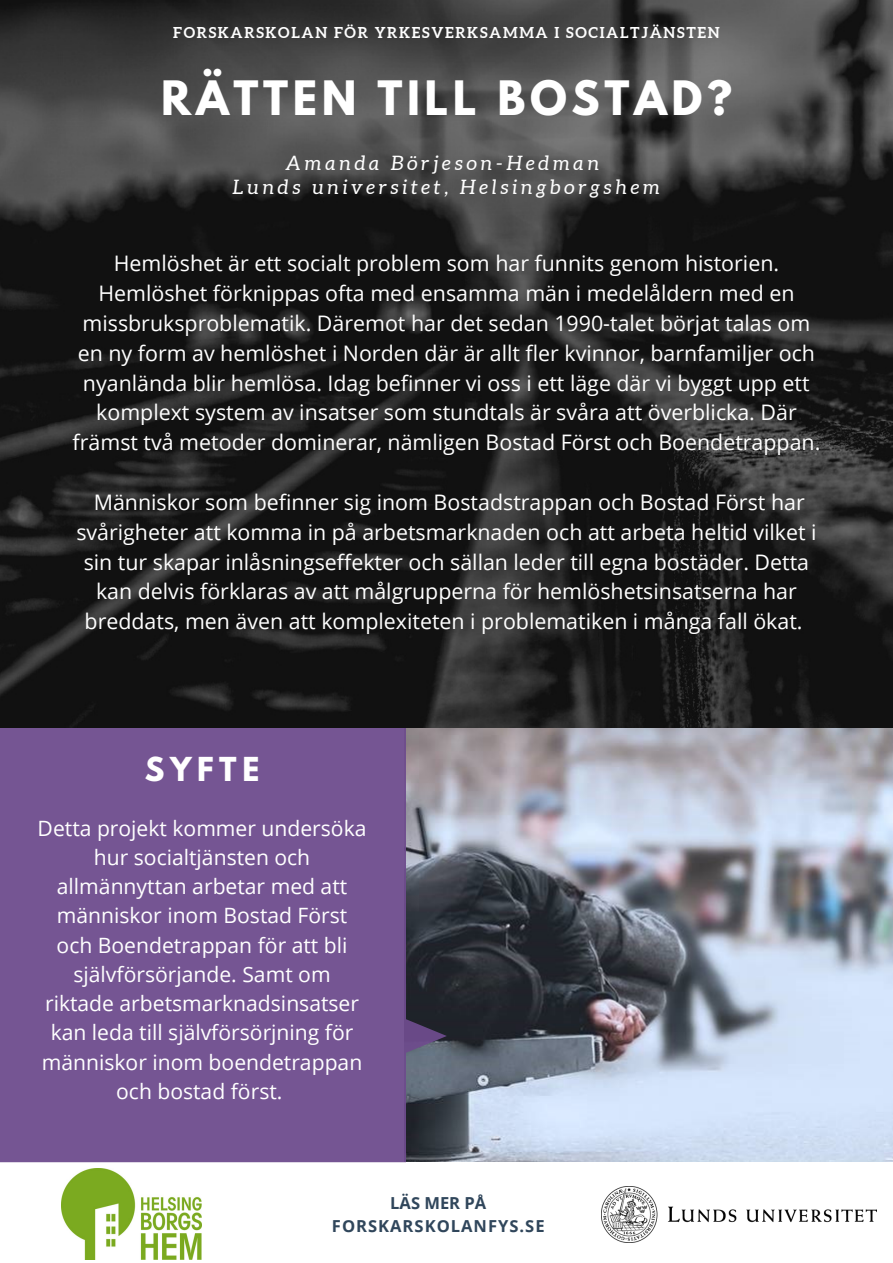
<style>
.page{position:relative;width:893px;height:1263px;background:#fff}
.page>*{position:absolute;margin:0;border:0;box-sizing:border-box;transform-origin:0 0}
.t1{font:700 42px "League Spartan";letter-spacing:.11em;color:#fff}
.t2{font:700 29.25px "League Spartan";letter-spacing:.19em;color:#fff}
.t3{font:21.38px/29.8px "Open Sans";color:#fff;text-align:center}
.t4{font:21.08px/29.2px "Open Sans";color:#fff;text-align:center}
.t5{font:italic 19.88px "Aleo";letter-spacing:.19em;color:#fff}
.t6{font:700 16.58px "Open Sans";letter-spacing:.06em;color:#30465b}
.t7{font:700 15px "Aleo";letter-spacing:.11em;color:#fff}
</style>
<div class="page">
<img style="left:447px;top:728px;width:446px;height:434px">
<img style="left:61px;top:1169px;width:141px;height:91px">
<svg style="left:0;top:728px;width:447px;height:434px;fill:#755593"></svg>
<img style="left:0;top:0;width:893px;height:728px">
<img style="left:601px;top:1186px;width:275px;height:56px">
<p class="t7" style="left:173px;top:24px;width:548px">FORSKARSKOLAN FÖR YRKESVERKSAMMA I SOCIALTJÄNSTEN</p>
<p class="t1" style="left:161px;top:77px;width:572px">RÄTTEN TILL BOSTAD?</p>
<p class="t5" style="left:286px;top:152px;width:315px">Amanda Börjeson-Hedman</p>
<p class="t5" style="left:233px;top:176px;width:428px">Lunds universitet, Helsingborgshem</p>
<p class="t3" style="left:73px;top:248px;width:749px">Hemlöshet är ett socialt problem som har funnits genom historien.<br>Hemlöshet förknippas ofta med ensamma män i medelåldern med en missbruksproblematik. Däremot har det sedan 1990-talet börjat talas om en ny form av hemlöshet i Norden där är allt fler kvinnor, barnfamiljer och nyanlända blir hemlösa. Idag befinner vi oss i ett läge där vi byggt upp ett komplext system av insatser som stundtals är svåra att överblicka. Där främst två metoder dominerar, nämligen Bostad Först och Boendetrappan.</p>
<p class="t3" style="left:76px;top:487px;width:741px">Människor som befinner sig inom Bostadstrappan och Bostad Först har svårigheter att komma in på arbetsmarknaden och att arbeta heltid vilket i sin tur skapar inlåsningseffekter och sällan leder till egna bostäder. Detta kan delvis förklaras av att målgrupperna för hemlöshetsinsatserna har breddats, men även att komplexiteten i problematiken i många fall ökat.</p>
<p class="t2" style="left:145px;top:755px;width:116px">SYFTE</p>
<p class="t4" style="left:38px;top:813px;width:330px">Detta projekt kommer undersöka hur socialtjänsten och allmännyttan arbetar med att människor inom Bostad Först och Boendetrappan för att bli självförsörjande. Samt om riktade arbetsmarknadsinsatser kan leda till självförsörjning för människor inom boendetrappan och bostad först.</p>
<p class="t6" style="left:390px;top:1191px;width:98px">LÄS MER PÅ</p>
<p class="t6" style="left:332px;top:1214px;width:214px">FORSKARSKOLANFYS.SE</p>
</div>
